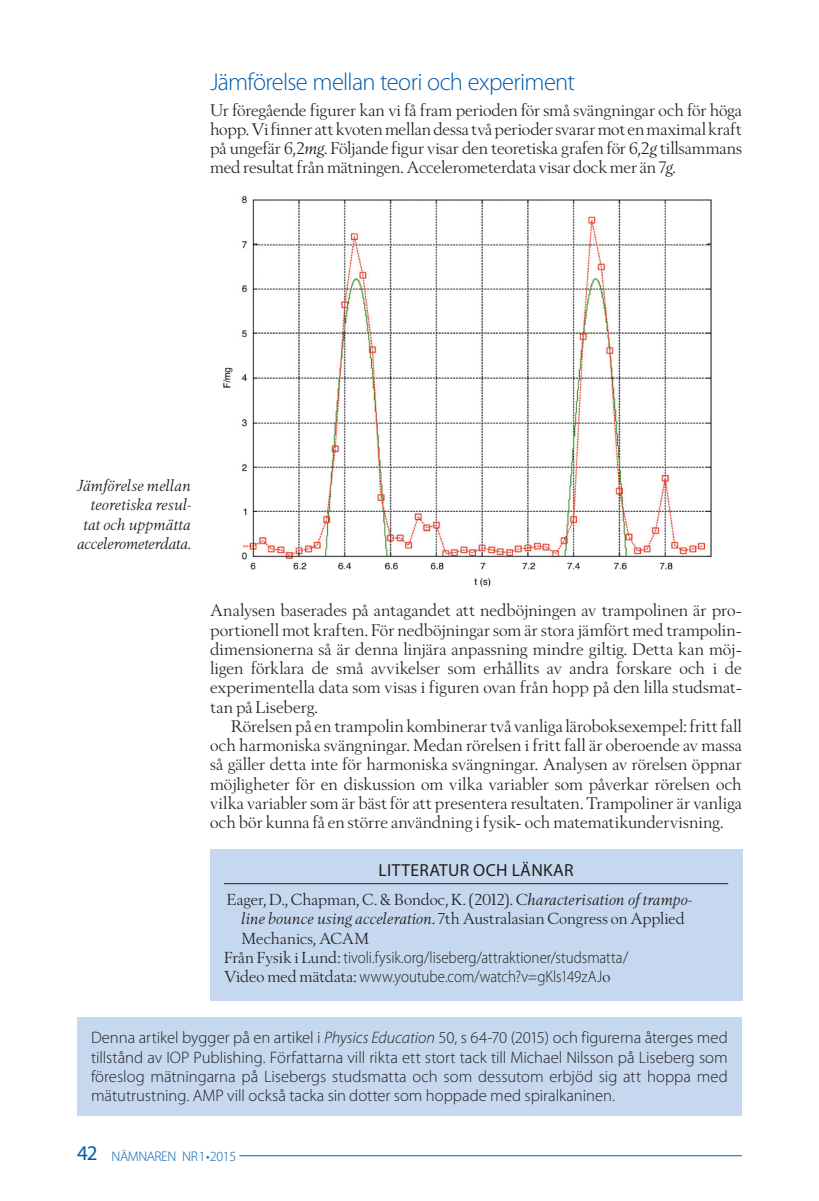
<style>
.page{position:relative;width:819px;height:1201px;background:#fff}
.page>*{position:absolute;margin:0;border:0;box-sizing:border-box;transform-origin:0 0}
.t1{font:300 24.5px "Myriad Pro";letter-spacing:-.03em;color:#015dad}
.t2{font:17.5px "Myriad Pro";letter-spacing:.02em;color:#231f20}
.t3{font:16.62px/19.2px "Berling Nova Display Pro";color:#231f20;text-align:justify}
.t4{font:300 16.62px/19.2px "Myriad Pro";color:#231f20;text-align:justify}
.t5{font:300 16.62px/19.2px "Myriad Pro";color:#231f20;scale:.9 1}
.t6{font:15.75px/19.2px "Berling Nova Display Pro";letter-spacing:.005em;color:#231f20}
.t7{font:italic 15.75px/19.2px "Berling Nova Display Pro";color:#231f20;text-align:right}
.t8{font:300 14px "Myriad Pro";letter-spacing:-.03em;color:#015dad}
.s1{font-style:italic}
.s2{font-family:"Berling Nova Display Pro";font-weight:400;font-size:15.75px}
.s3{font-weight:400;font-size:21px}
</style>
<div class="page">
<hr style="left:239px;top:1155px;width:502px;height:1px;background:#015dad">
<div style="left:210px;top:849px;width:532px;height:151px;background:#c6d8ef"></div>
<hr style="left:224px;top:883px;width:504px;height:1px;background:#231f20">
<img style="left:223px;top:196px;width:489px;height:391px">
<div style="left:77px;top:1017px;width:664px;height:98px;background:#c6d8ef"></div>
<h1 class="t1" style="left:210px;top:68px;width:366px">Jämförelse mellan teori och experiment</h1>
<p class="t3" style="left:210px;top:100px;width:533px">Ur föregående figurer kan vi få fram perioden för små svängningar och för höga hopp. Vi finner att kvoten mellan dessa två perioder svarar mot en maximal kraft på ungefär 6,2<span class="s1">mg</span>. Följande figur visar den teoretiska grafen för 6,2<span class="s1">g</span> tillsammans med resultat från mätningen. Accelerometerdata visar dock mer än 7<span class="s1">g</span>.</p>
<p class="t7" style="left:77px;top:476px;width:115px">Jämförelse mellan teoretiska resul&shy;tat och uppmätta accelerometerdata.</p>
<p class="t3" style="left:210px;top:600px;width:533px">Analysen baserades på antagandet att nedböjningen av trampolinen är pro&shy;portionell mot kraften. För nedböjningar som är stora jämfört med trampolin&shy;dimensionerna så är denna linjära anpassning mindre giltig. Detta kan möj&shy;ligen förklara de små avvikelser som erhållits av andra forskare och i de experimentella data som visas i figuren ovan från hopp på den lilla studsmat&shy;tan på Liseberg.</p>
<p class="t3" style="left:210px;top:716px;width:533px;text-indent:21px">Rörelsen på en trampolin kombinerar två vanliga läroboksexempel: fritt fall och harmoniska svängningar. Medan rörelsen i fritt fall är oberoende av massa så gäller detta inte för harmoniska svängningar. Analysen av rörelsen öppnar möjligheter för en diskussion om vilka variabler som påverkar rörelsen och vilka variabler som är bäst för att presentera resultaten. Trampoliner är vanliga och bör kunna få en större användning i fysik- och matematikundervisning.</p>
<p class="t2" style="left:378px;top:860px;width:197px">LITTERATUR OCH LÄNKAR</p>
<p class="t6" style="left:241px;top:889px;width:451px;text-indent:-15px">Eager, D., Chapman, C. &amp; Bondoc, K. (2012). <span class="s1">Characterisation of trampo&shy;line bounce using acceleration.</span> 7th Australasian Congress on Applied<br>Mechanics, ACAM</p>
<p class="t5" style="left:224px;top:948px;width:450px"><span class="s2">Från Fysik i Lund:</span> tivoli.fysik.org/liseberg/attraktioner/studsmatta/<br><span class="s2">Video med mätdata:</span> www.youtube.com/watch?v=gKls149zAJ<span class="s2">o</span></p>
<p class="t4" style="left:91px;top:1028px;width:638px">Denna artikel bygger på en artikel i <span class="s1">Physics Education</span> 50, s 64-70 (2015) och figurerna återges med tillstånd av IOP Publishing. Författarna vill rikta ett stort tack till Michael Nilsson på Liseberg som föreslog mätningarna på Lisebergs studsmatta och som dessutom erbjöd sig att hoppa med mätutrustning. AMP vill också tacka sin dotter som hoppade med spiralkaninen.</p>
<p class="t8" style="left:77px;top:1148px;width:161px"><span class="s3">42</span> Nämnaren nr1•2015</p>
</div>
